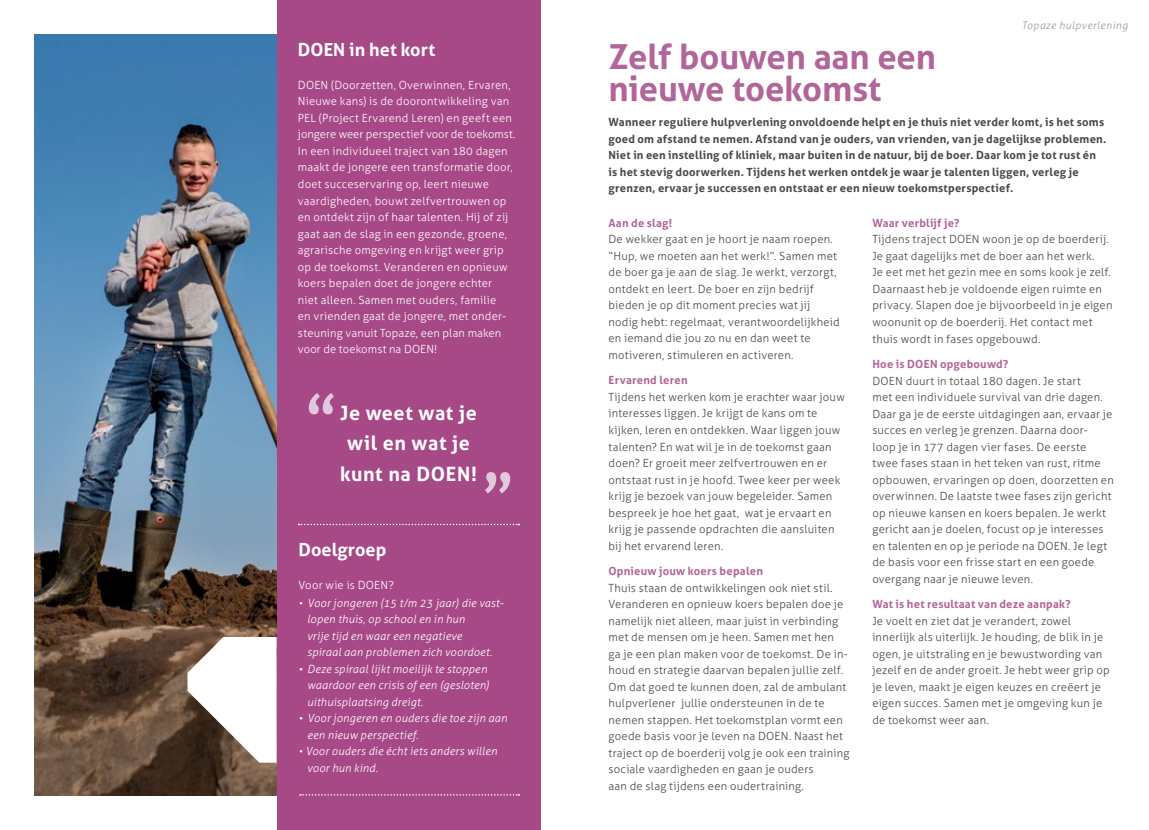
<style>
.page{position:relative;width:1149px;height:830px;background:#fff}
.page>*{position:absolute;margin:0;border:0;box-sizing:border-box;transform-origin:0 0}
.t1{font:700 34.5px/31.5px "Aller";letter-spacing:-.005em;color:#b26599}
.t2{font:700 19.8px/30px "Aller";letter-spacing:.03em;color:#fff;text-align:center}
.t3{font:700 18px "Aller";color:#fff}
.t4{font:300 11.25px/16.5px "Aller";letter-spacing:.02em;color:#484847}
.t5{font:300 11.25px/16.5px "Aller";letter-spacing:.02em;color:#fff}
.t6{font:700 11.25px/16.5px "Aller";letter-spacing:.02em;color:#484847}
.t7{font:italic 300 11.25px/16.5px "Aller";letter-spacing:.015em;color:#fff}
.t8{font:700 11.25px "Aller";letter-spacing:.02em;color:#b26599}
.t9{font:italic 300 10.5px "Aller";letter-spacing:.05em;color:#9c9c9d}
</style>
<div class="page">
<img style="left:34px;top:34px;width:242px;height:761px">
<svg style="left:187px;top:636px;width:89px;height:126px"></svg>
<div style="left:276px;top:0;width:264px;height:829px;background:#a74887"></div>
<svg style="left:309px;top:393px;width:25px;height:21px"></svg>
<svg style="left:485px;top:472px;width:25px;height:21px"></svg>
<svg style="left:298px;top:523px;width:221px;height:2px"></svg>
<svg style="left:300px;top:794px;width:219px;height:1px"></svg>
<h3 class="t3" style="left:298px;top:38px;width:139px">DOEN in het kort</h3>
<p class="t5" style="left:298px;top:77px;width:219px">DOEN (Doorzetten, Overwinnen, Ervaren, Nieuwe kans) is de doorontwikkeling van PEL (Project Ervarend Leren) en geeft een jongere weer perspectief voor de toekomst.<br>In een individueel traject van 180 dagen maakt de jongere een transformatie door, doet succeservaring op, leert nieuwe vaardigheden, bouwt zelfvertrouwen op en ontdekt zijn of haar talenten. Hij of zij gaat aan de slag in een gezonde, groene, agrarische omgeving en krijgt weer grip op de toekomst. Veranderen en opnieuw koers bepalen doet de jongere echter<br>niet alleen. Samen met ouders, familie<br>en vrienden gaat de jongere, met onder&shy;steuning vanuit Topaze, een plan maken voor de toekomst na DOEN!</p>
<h2 class="t2" style="left:340px;top:398px;width:138px">Je weet wat je wil en wat je kunt na DOEN!</h2>
<h3 class="t3" style="left:298px;top:538px;width:89px">Doelgroep</h3>
<p class="t5" style="left:298px;top:577px;width:97px">Voor wie is DOEN?</p>
<p class="t7" style="left:307px;top:594px;width:198px;text-indent:-9px">• Voor jongeren (15 t/m 23 jaar) die vast&shy;lopen thuis, op school en in hun<br>vrije tijd en waar een negatieve<br>spiraal aan problemen zich voordoet.</p>
<p class="t7" style="left:307px;top:660px;width:184px;text-indent:-9px">• Deze spiraal lijkt moeilijk te stoppen waardoor een crisis of een (gesloten) uithuisplaatsing dreigt.</p>
<p class="t7" style="left:307px;top:709px;width:201px;text-indent:-9px">• Voor jongeren en ouders die toe zijn aan een nieuw perspectief.</p>
<p class="t7" style="left:307px;top:742px;width:191px;text-indent:-9px">• Voor ouders die écht iets anders willen voor hun kind.</p>
<p class="t9" style="left:1021px;top:19px;width:107px">Topaze hulpverlening</p>
<h1 class="t1" style="left:608px;top:41px;width:329px">Zelf bouwen aan een nieuwe toekomst</h1>
<p class="t6" style="left:608px;top:114px;width:499px">Wanneer reguliere hulpverlening onvoldoende helpt en je thuis niet verder komt, is het soms goed om afstand te nemen. Afstand van je ouders, van vrienden, van je dagelijkse problemen.<br>Niet in een instelling of kliniek, maar buiten in de natuur, bij de boer. Daar kom je tot rust én is het stevig doorwerken. Tijdens het werken ontdek je waar je talenten liggen, verleg je grenzen, ervaar je successen en ontstaat er een nieuw toekomstperspectief.</p>
<p class="t8" style="left:608px;top:216px;width:65px">Aan de slag!</p>
<p class="t4" style="left:608px;top:231px;width:232px">De wekker gaat en je hoort je naam roepen. “Hup, we moeten aan het werk!”. Samen met de boer ga je aan de slag. Je werkt, verzorgt, ontdekt en leert. De boer en zijn bedrijf bieden je op dit moment precies wat jij nodig hebt: regelmaat, verantwoordelijkheid en iemand die jou zo nu en dan weet te motiveren, stimuleren en activeren.</p>
<p class="t8" style="left:608px;top:373px;width:81px">Ervarend leren</p>
<p class="t4" style="left:608px;top:388px;width:238px">Tijdens het werken kom je erachter waar jouw interesses liggen. Je krijgt de kans om te kijken, leren en ontdekken. Waar liggen jouw talenten? En wat wil je in de toekomst gaan doen? Er groeit meer zelfvertrouwen en er ontstaat rust in je hoofd. Twee keer per week krijg je bezoek van jouw begeleider. Samen bespreek je hoe het gaat, wat je ervaart en krijg je passende opdrachten die aansluiten bij het ervarend leren.</p>
<p class="t8" style="left:608px;top:564px;width:156px">Opnieuw jouw koers bepalen</p>
<p class="t4" style="left:608px;top:579px;width:242px">Thuis staan de ontwikkelingen ook niet stil.<br>Veranderen en opnieuw koers bepalen doe je namelijk niet alleen, maar juist in verbinding met de mensen om je heen. Samen met hen<br>ga je een plan maken voor de toekomst. De in&shy;houd en strategie daarvan bepalen jullie zelf.<br>Om dat goed te kunnen doen, zal de ambulant hulpverlener jullie ondersteunen in de te nemen stappen. Het toekomstplan vormt een goede basis voor je leven na DOEN. Naast het traject op de boerderij volg je ook een training sociale vaardigheden en gaan je ouders<br>aan de slag tijdens een oudertraining.</p>
<p class="t8" style="left:872px;top:216px;width:89px">Waar verblijf je?</p>
<p class="t4" style="left:872px;top:231px;width:241px">Tijdens traject DOEN woon je op de boerderij.<br>Je gaat dagelijks met de boer aan het werk.<br>Je eet met het gezin mee en soms kook je zelf.<br>Daarnaast heb je voldoende eigen ruimte en privacy. Slapen doe je bijvoorbeeld in je eigen woonunit op de boerderij. Het contact met thuis wordt in fases opgebouwd.</p>
<p class="t8" style="left:872px;top:357px;width:138px">Hoe is DOEN opgebouwd?</p>
<p class="t4" style="left:872px;top:372px;width:243px">DOEN duurt in totaal 180 dagen. Je start<br>met een individuele survival van drie dagen.<br>Daar ga je de eerste uitdagingen aan, ervaar je succes en verleg je grenzen. Daarna door&shy;loop je in 177 dagen vier fases. De eerste twee fases staan in het teken van rust, ritme opbouwen, ervaringen op doen, doorzetten en overwinnen. De laatste twee fases zijn gericht op nieuwe kansen en koers bepalen. Je werkt gericht aan je doelen, focust op je interesses en talenten en op je periode na DOEN. Je legt de basis voor een frisse start en een goede overgang naar je nieuwe leven.</p>
<p class="t8" style="left:872px;top:597px;width:200px">Wat is het resultaat van deze aanpak?</p>
<p class="t4" style="left:872px;top:612px;width:239px">Je voelt en ziet dat je verandert, zowel innerlijk als uiterlijk. Je houding, de blik in je ogen, je uitstraling en je bewustwording van jezelf en de ander groeit. Je hebt weer grip op je leven, maakt je eigen keuzes en creëert je eigen succes. Samen met je omgeving kun je de toekomst weer aan.</p>
</div>
